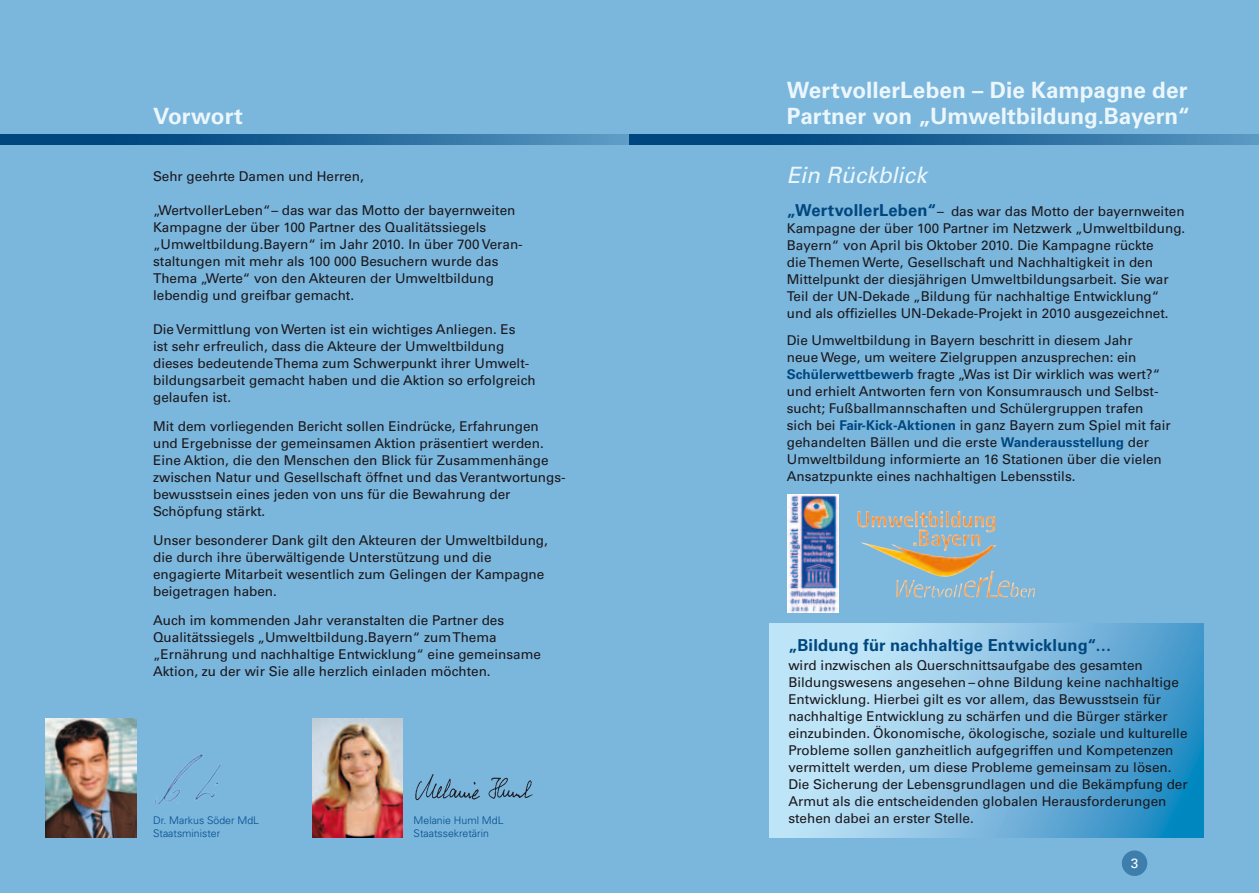
<style>
.page{position:relative;width:1259px;height:893px;background:#fff}
.page>*{position:absolute;margin:0;border:0;box-sizing:border-box;transform-origin:0 0}
.t1{font:700 22.5px/25.5px "Univers LT Pro 65";color:#ebf7fc}
.t2{font:italic 22.5px "Univers LT Pro 55";letter-spacing:-.005em;color:#ebf7fc}
.t3{font:700 16.5px "Univers LT Pro 65";letter-spacing:.005em;color:#00477f}
.t4{font:13.5px/17px "Univers LT Pro 55 Roman";color:#1a171c}
.t5{font:13.5px "Univers LT Pro 55 Roman";color:#fff}
.t6{font:300 10.5px/13.5px "Univers";color:#004b8b}
.s1{font-family:"Univers LT Pro 65";font-weight:700;font-size:16.5px;color:#00477f}
.s2{font-family:"Univers LT Pro 65";font-weight:700;color:#00477f}
</style>
<div class="page">
<div style="left:0;top:0;width:629px;height:893px;background:#7bb6dc"></div>
<div style="left:629px;top:0;width:630px;height:893px;background:#7bb6dc"></div>
<svg style="left:629px;top:134px;width:630px;height:11px;background:#206497"></svg>
<img style="left:45px;top:719px;width:91px;height:119px">
<img style="left:313px;top:719px;width:90px;height:119px">
<img style="left:154px;top:753px;width:68px;height:51px">
<img style="left:416px;top:774px;width:117px;height:27px">
<img style="left:787px;top:495px;width:52px;height:117px">
<img style="left:857px;top:511px;width:138px;height:21px">
<svg style="left:769px;top:623px;width:434px;height:214px"></svg>
<svg style="left:0;top:134px;width:629px;height:11px;background:#269"></svg>
<div style="left:1121px;top:850px;width:26px;height:26px;background:#3d7ead;border-radius:50%"></div>
<h1 class="t1" style="left:153px;top:103px;width:91px">Vorwort</h1>
<p class="t4" style="left:153px;top:167px;width:212px">Sehr geehrte Damen und Herren,</p>
<p class="t4" style="left:153px;top:201px;width:371px">„WertvollerLeben“– das war das Motto der bayernweiten Kampagne der über 100 Partner des Qualitätssiegels „Umweltbildung.Bayern“ im Jahr 2010. In über 700 Veran&shy;staltungen mit mehr als 100 000 Besuchern wurde das Thema „Werte“ von den Akteuren der Umweltbildung lebendig und greifbar gemacht.</p>
<p class="t4" style="left:153px;top:321px;width:384px">Die Vermittlung von Werten ist ein wichtiges Anliegen. Es<br>ist sehr erfreulich, dass die Akteure der Umweltbildung dieses bedeutende Thema zum Schwerpunkt ihrer Umwelt&shy;bildungsarbeit gemacht haben und die Aktion so erfolgreich gelaufen ist.</p>
<p class="t4" style="left:153px;top:418px;width:414px">Mit dem vorliegenden Bericht sollen Eindrücke, Erfahrungen und Ergebnisse der gemeinsamen Aktion präsentiert werden.<br>Eine Aktion, die den Menschen den Blick für Zusammenhänge zwischen Natur und Gesellschaft öffnet und das Verantwortungs&shy;bewusstsein eines jeden von uns für die Bewahrung der Schöpfung stärkt.</p>
<p class="t4" style="left:153px;top:532px;width:396px">Unser besonderer Dank gilt den Akteuren der Umweltbildung, die durch ihre überwältigende Unterstützung und die engagierte Mitarbeit wesentlich zum Gelingen der Kampagne beigetragen haben.</p>
<p class="t4" style="left:153px;top:612px;width:389px">Auch im kommenden Jahr veranstalten die Partner des Qualitätssiegels „Umweltbildung.Bayern“ zum Thema „Ernährung und nachhaltige Entwicklung“ eine gemeinsame Aktion, zu der wir Sie alle herzlich einladen möchten.</p>
<p class="t6" style="left:153px;top:813px;width:107px">Dr. Markus Söder MdL<br>Staatsminister</p>
<p class="t6" style="left:414px;top:813px;width:91px">Melanie Huml MdL<br>Staatssekretärin</p>
<h1 class="t1" style="left:787px;top:78px;width:405px">WertvollerLeben – Die Kampagne der<br>Partner von „Umweltbildung.Bayern“</h1>
<h2 class="t2" style="left:787px;top:162px;width:141px">Ein Rückblick</h2>
<p class="t4" style="left:787px;top:203px;width:400px"><span class="s1">„WertvollerLeben“</span>– das war das Motto der bayernweiten Kampagne der über 100 Partner im Netzwerk „Umweltbildung.<br>Bayern“ von April bis Oktober 2010. Die Kampagne rückte<br>die Themen Werte, Gesellschaft und Nachhaltigkeit in den Mittelpunkt der diesjährigen Umweltbildungsarbeit. Sie war Teil der UN-Dekade „Bildung für nachhaltige Entwicklung“ und als offizielles UN-Dekade-Projekt in 2010 ausgezeichnet.</p>
<p class="t4" style="left:787px;top:332px;width:385px">Die Umweltbildung in Bayern beschritt in diesem Jahr<br>neue Wege, um weitere Zielgruppen anzusprechen: ein <span class="s2">Schülerwettbewerb</span> fragte „Was ist Dir wirklich was wert?“ und erhielt Antworten fern von Konsumrausch und Selbst&shy;sucht; Fußballmannschaften und Schülergruppen trafen sich bei <span class="s2">Fair-Kick-Aktionen</span> in ganz Bayern zum Spiel mit fair gehandelten Bällen und die erste <span class="s2">Wanderausstellung</span> der Umweltbildung informierte an 16 Stationen über die vielen Ansatzpunkte eines nachhaltigen Lebensstils.</p>
<p class="t3" style="left:788px;top:635px;width:325px">„Bildung für nachhaltige Entwicklung“…</p>
<p class="t4" style="left:788px;top:657px;width:401px">wird inzwischen als Querschnittsaufgabe des gesamten Bildungswesens angesehen – ohne Bildung keine nachhaltige Entwicklung. Hierbei gilt es vor allem, das Bewusstsein für nachhaltige Entwicklung zu schärfen und die Bürger stärker einzubinden. Ökonomische, ökologische, soziale und kulturelle Probleme sollen ganzheitlich aufgegriffen und Kompetenzen vermittelt werden, um diese Probleme gemeinsam zu lösen.<br>Die Sicherung der Lebensgrundlagen und die Bekämpfung der Armut als die entscheidenden globalen Herausforderungen stehen dabei an erster Stelle.</p>
<p class="t5" style="left:1130px;top:855px;width:9px">3</p>
</div>
